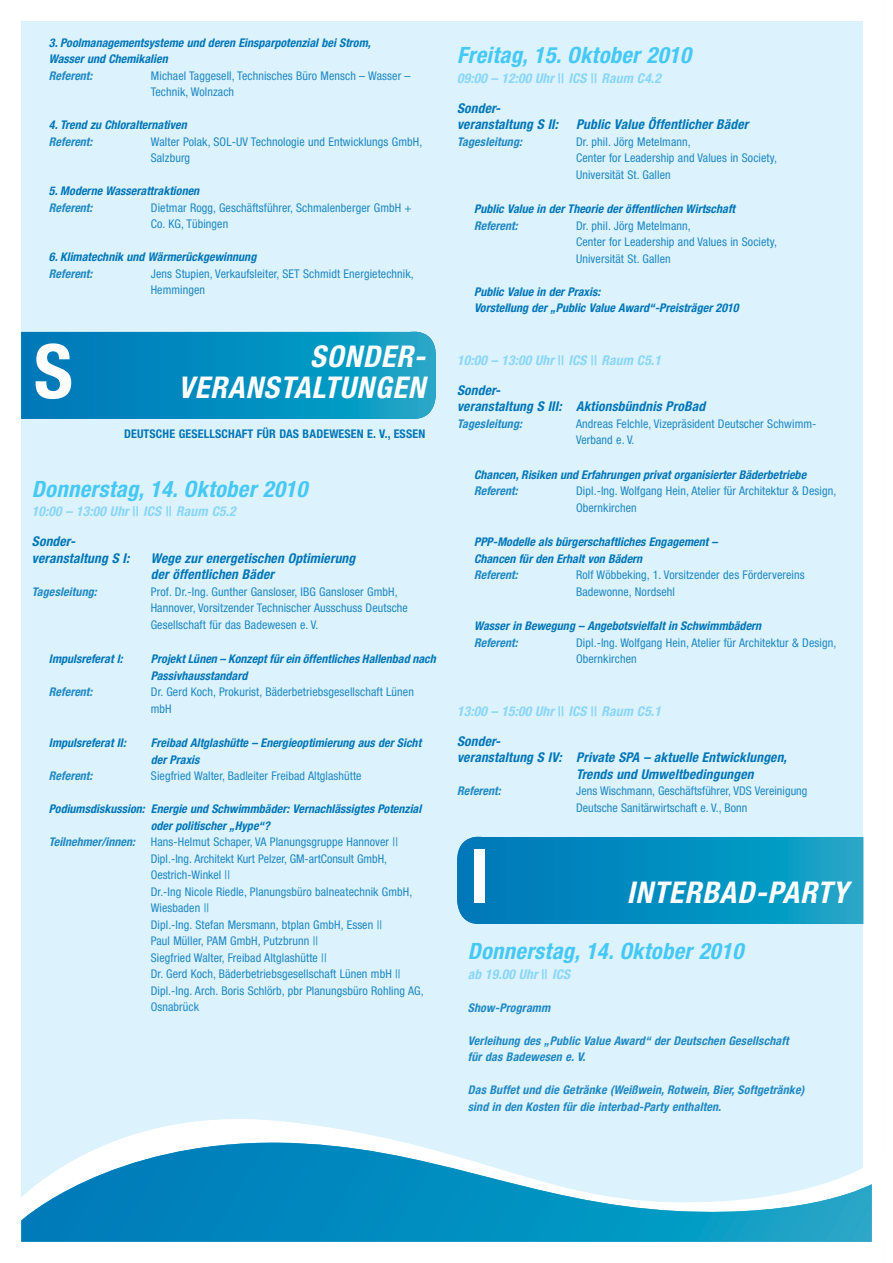
<style>
.page{position:relative;width:893px;height:1263px;background:#fff}
.page>*{position:absolute;margin:0;border:0;box-sizing:border-box;transform-origin:0 0}
.t1{font:700 condensed 75px "Helvetica Neue";color:#fff}
.t2{font:italic 700 condensed 30px/31.5px "Helvetica Neue";letter-spacing:.03em;color:#fff;text-align:right}
.t3{font:italic 700 condensed 22.5px "Helvetica Neue";letter-spacing:.015em;color:#44c8f5}
.t4{font:italic 700 condensed 13.5px/16.5px "Helvetica Neue";letter-spacing:.01em;color:#0077b8}
.t5{font:italic 700 condensed 13.5px "Helvetica Neue";color:#88d6f8}
.t6{font:condensed 12px/16.5px "Helvetica Neue";letter-spacing:.01em;color:#1e89c3}
.t7{font:italic 700 condensed 12px/16.5px "Helvetica Neue";color:#0077b8}
.t8{font:italic 700 condensed 12px/16.5px "Helvetica Neue";letter-spacing:.01em;color:#1e89c3}
.t9{font:700 condensed 12px "Helvetica Neue";letter-spacing:.015em;color:#0077b8}
.s1{font-style:normal;font-stretch:normal}
.s2{font-weight:700;font-style:italic}
</style>
<div class="page">
<div style="left:21px;top:21px;width:842px;height:1212px;background:#dcf2fd"></div>
<svg style="left:21px;top:331px;width:415px;height:88px;background:#088fc0"></svg>
<svg style="left:119px;top:1119px;width:274px;height:21px;fill:#fff"></svg>
<svg style="left:21px;top:1140px;width:851px;height:102px"></svg>
<svg style="left:457px;top:836px;width:406px;height:88px;background:#098fc1"></svg>
<p class="t7" style="left:49px;top:35px;width:326px">3.Poolmanagementsysteme und deren Einsparpotenzial bei Strom,<br>Wasser und Chemikalien</p>
<p class="t8" style="left:49px;top:68px;width:47px">Referent:</p>
<p class="t6" style="left:151px;top:68px;width:261px">Michael Taggesell, Technisches Büro Mensch – Wasser –<br>Technik, Wolnzach</p>
<p class="t7" style="left:49px;top:118px;width:142px">4.Trend zu Chloralternativen</p>
<p class="t8" style="left:49px;top:134px;width:47px">Referent:</p>
<p class="t6" style="left:151px;top:134px;width:273px">Walter Polak, SOL-UV Technologie und Entwicklungs GmbH,<br>Salzburg</p>
<p class="t7" style="left:49px;top:184px;width:154px">5.Moderne Wasserattraktionen</p>
<p class="t8" style="left:49px;top:200px;width:47px">Referent:</p>
<p class="t6" style="left:151px;top:200px;width:263px">Dietmar Rogg, Geschäftsführer, Schmalenberger GmbH +<br>Co. KG, Tübingen</p>
<p class="t7" style="left:49px;top:250px;width:211px">6.Klimatechnik und Wärmerückgewinnung</p>
<p class="t8" style="left:49px;top:266px;width:47px">Referent:</p>
<p class="t6" style="left:151px;top:266px;width:264px">Jens Stupien, Verkaufsleiter, SET Schmidt Energietechnik,<br>Hemmingen</p>
<h1 class="t1" style="left:34px;top:344px;width:40px">S</h1>
<h2 class="t2" style="left:178px;top:343px;width:254px">SONDER-<br>VERANSTALTUNGEN</h2>
<p class="t9" style="left:124px;top:429px;width:303px">DEUTSCHE GESELLSCHAFT FÜR DAS BADEWESEN E. V., ESSEN</p>
<h3 class="t3" style="left:32px;top:480px;width:281px">Donnerstag, 14. Oktober 2010</h3>
<p class="t5" style="left:32px;top:506px;width:208px">10:00 – 13:00 Uhr <span class="s1">| |</span> ICS <span class="s1">| |</span> Raum C5.2</p>
<p class="t4" style="left:32px;top:534px;width:102px">Sonder&shy;veranstaltung S I:</p>
<p class="t4" style="left:151px;top:551px;width:209px">Wege zur energetischen Optimierung der öffentlichen Bäder</p>
<p class="t8" style="left:32px;top:584px;width:69px">Tagesleitung:</p>
<p class="t6" style="left:151px;top:584px;width:259px">Prof. Dr.-Ing. Gunther Gansloser, IBG Gansloser GmbH,<br>Hannover, Vorsitzender Technischer Ausschuss Deutsche<br>Gesellschaft für das Badewesen e. V.</p>
<p class="t7" style="left:49px;top:652px;width:78px">Impulsreferat I:</p>
<p class="t7" style="left:151px;top:652px;width:289px">Projekt Lünen – Konzept fürein öffentliches Hallenbad nach<br>Passivhausstandard</p>
<p class="t8" style="left:49px;top:685px;width:47px">Referent:</p>
<p class="t6" style="left:151px;top:685px;width:265px">Dr. Gerd Koch, Prokurist, Bäderbetriebsgesellschaft Lünen mbH</p>
<p class="t7" style="left:49px;top:736px;width:81px">Impulsreferat II:</p>
<p class="t7" style="left:151px;top:736px;width:272px">Freibad Altglashütte – Energieoptimierung aus der Sicht der Praxis</p>
<p class="t8" style="left:49px;top:769px;width:47px">Referent:</p>
<p class="t6" style="left:151px;top:769px;width:212px">Siegfried Walter, Badleiter Freibad Altglashütte</p>
<p class="t7" style="left:49px;top:802px;width:376px">Podiumsdiskussion: Energie und Schwimmbäder: Vernachlässigtes Potenzial</p>
<p class="t7" style="left:151px;top:818px;width:123px">oder politischer „Hype“?</p>
<p class="t6" style="left:49px;top:835px;width:351px"><span class="s2">Teilnehmer/innen:</span> Hans-Helmut Schaper, VA Planungsgruppe Hannover ||</p>
<p class="t6" style="left:151px;top:851px;width:238px">Dipl.-Ing. Architekt Kurt Pelzer, GM-artConsult GmbH,</p>
<p class="t6" style="left:151px;top:868px;width:81px">Oestrich-Winkel ||</p>
<p class="t6" style="left:151px;top:884px;width:263px">Dr.-Ing Nicole Riedle, Planungsbüro balneatechnik GmbH,</p>
<p class="t6" style="left:151px;top:901px;width:60px">Wiesbaden ||</p>
<p class="t6" style="left:151px;top:917px;width:233px">Dipl.-Ing. Stefan Mers mann, btplan GmbH, Essen ||</p>
<p class="t6" style="left:151px;top:934px;width:169px">Paul Müller, PAM GmbH, Putzbrunn ||</p>
<p class="t6" style="left:151px;top:950px;width:177px">Siegfried Walter, Freibad Altglashütte ||</p>
<p class="t6" style="left:151px;top:967px;width:251px">Dr. Gerd Koch, Bäderbetriebsgesellschaft Lünen mbH ||</p>
<p class="t6" style="left:151px;top:983px;width:274px">Dipl.-Ing. Arch. Boris Schlörb, pbr Planungsbüro Rohling AG,</p>
<p class="t6" style="left:151px;top:1000px;width:50px">Osnabrück</p>
<h3 class="t3" style="left:457px;top:47px;width:239px">Freitag, 15. Oktober 2010</h3>
<p class="t5" style="left:457px;top:73px;width:208px">09:00 – 12:00 Uhr <span class="s1">| |</span> ICS <span class="s1">| |</span> Raum C4.2</p>
<p class="t4" style="left:457px;top:101px;width:295px">Sonder-<br>veranstaltung S II: Public Value Öffentlicher Bäder</p>
<p class="t8" style="left:457px;top:134px;width:69px">Tagesleitung:</p>
<p class="t6" style="left:576px;top:134px;width:202px">Dr. phil. Jörg Metelmann,<br>Center for Leadership and Values in Society,<br>Universität St. Gallen</p>
<p class="t7" style="left:474px;top:202px;width:263px">Public Value in der Theorie der öffentlichen Wirtschaft</p>
<p class="t8" style="left:474px;top:218px;width:47px">Referent:</p>
<p class="t6" style="left:576px;top:218px;width:202px">Dr. phil. Jörg Metelmann,<br>Center for Leadership and Values in Society,<br>Universität St. Gallen</p>
<p class="t7" style="left:474px;top:284px;width:268px">Public Value in der Praxis:<br>Vorstellung der „Public Value Award“-Preisträger 2010</p>
<p class="t5" style="left:457px;top:355px;width:208px">10:00 – 13:00 Uhr <span class="s1">| |</span> ICS <span class="s1">| |</span> Raum C5.1</p>
<p class="t4" style="left:457px;top:383px;width:252px">Sonder-<br>veranstaltung S III: Aktionsbündnis ProBad</p>
<p class="t8" style="left:457px;top:416px;width:69px">Tagesleitung:</p>
<p class="t6" style="left:576px;top:416px;width:242px">Andreas Felchle, Vizepräsident Deutscher Schwimm-<br>Verband e. V.</p>
<p class="t7" style="left:474px;top:467px;width:336px">Chancen,Risiken und Erfahrungen privat organisierter Bäderbetriebe</p>
<p class="t8" style="left:474px;top:484px;width:47px">Referent:</p>
<p class="t6" style="left:576px;top:484px;width:262px">Dipl.-Ing. Wolfgang Hein, Atelier für Architektur &amp; Design,<br>Obernkirchen</p>
<p class="t7" style="left:474px;top:535px;width:247px">PPP-Modelle als bürgerschaftliches Engagement –<br>Chancen für den Erhalt von Bädern</p>
<p class="t8" style="left:474px;top:568px;width:47px">Referent:</p>
<p class="t6" style="left:576px;top:568px;width:230px">Rolf Wöbbeking, 1. Vorsitzender des Fördervereins<br>Badewonne, Nordsehl</p>
<p class="t7" style="left:474px;top:619px;width:291px">Wasser in Bewegung – Angebotsvielfalt in Schwimmbädern</p>
<p class="t8" style="left:474px;top:635px;width:47px">Referent:</p>
<p class="t6" style="left:576px;top:635px;width:262px">Dipl.-Ing. Wolfgang Hein, Atelier für Architektur &amp; Design,<br>Obernkirchen</p>
<p class="t5" style="left:457px;top:706px;width:208px">13:00 – 15:00 Uhr <span class="s1">| |</span> ICS <span class="s1">| |</span> Raum C5.1</p>
<p class="t4" style="left:457px;top:734px;width:47px">Sonder-</p>
<p class="t4" style="left:457px;top:750px;width:334px">veranstaltung S IV: Private SPA – aktuelle Entwicklungen,</p>
<p class="t4" style="left:576px;top:767px;width:182px">Trends und Umweltbedingungen</p>
<p class="t8" style="left:457px;top:784px;width:47px">Referent:</p>
<p class="t6" style="left:576px;top:784px;width:233px">Jens Wischmann, Geschäftsführer, VDS Vereinigung<br>Deutsche Sanitärwirtschaft e. V., Bonn</p>
<h1 class="t1" style="left:470px;top:849px;width:21px">I</h1>
<h2 class="t2" style="left:627px;top:879px;width:223px">INTERBAD-PARTY</h2>
<h3 class="t3" style="left:468px;top:943px;width:281px">Donnerstag, 14. Oktober 2010</h3>
<p class="t5" style="left:468px;top:969px;width:106px">ab 19.00 Uhr <span class="s1">| |</span> ICS</p>
<p class="t8" style="left:468px;top:1000px;width:86px">Show-Programm</p>
<p class="t8" style="left:468px;top:1033px;width:322px">Verleihung des „Public Value Award“ der Deutschen Gesellschaft für das Badewesen e.V.</p>
<p class="t8" style="left:468px;top:1083px;width:338px">Das Buffet und die Getränke (Weißwein,Rotwein,Bier,Soft getränke) sind in den Kosten für die interbad-Party enthalten.</p>
</div>
